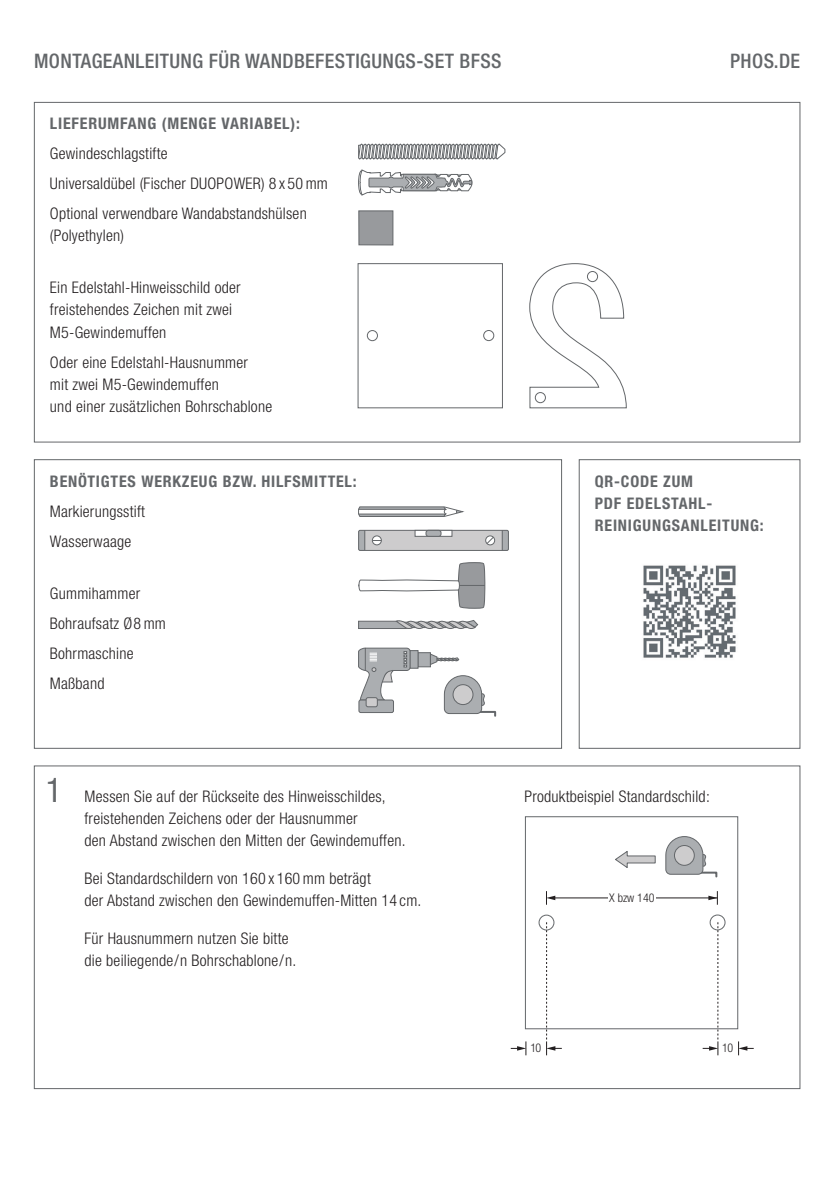
<style>
.page{position:relative;width:840px;height:1191px;background:#fff}
.page>*{position:absolute;margin:0;border:0;box-sizing:border-box;transform-origin:0 0}
.t1{font:500 condensed 20px "Helvetica Neue LT Std";letter-spacing:.02em;color:#64676a}
.t2{font:300 condensed 16px/22px "Helvetica Neue LT Std";letter-spacing:.015em;color:#231f20}
.t3{font:700 condensed 16px/22px "Helvetica Neue LT Std";letter-spacing:.05em;color:#64676a}
.t4{font:300 condensed 12px "Helvetica Neue LT Std";color:#231f20}
.s1{font-weight:400;font-size:34px;color:#64676a}
</style>
<div class="page">
<svg style="left:358px;top:506px;width:106px;height:11px"></svg>
<div style="left:358px;top:530px;width:150px;height:20px;background:#cdcccd"></div>
<div style="left:358px;top:530px;width:7px;height:20px;background:#abaeb1"></div>
<div style="left:502px;top:530px;width:6px;height:20px;background:#abaeb1"></div>
<div style="left:358px;top:530px;width:150px;height:21px;border:1px solid #64676a"></div>
<svg style="left:364px;top:530px;width:1px;height:20px"></svg>
<svg style="left:501px;top:530px;width:1px;height:20px"></svg>
<svg style="left:372px;top:536px;width:9px;height:9px"></svg>
<div style="left:372px;top:535px;width:9px;height:10px;border:1px solid #64676a;border-radius:50%"></div>
<div style="left:485px;top:535px;width:9px;height:10px;border:1px solid #64676a;border-radius:50%"></div>
<svg style="left:486px;top:536px;width:8px;height:8px"></svg>
<svg style="left:414px;top:530px;width:38px;height:6px"></svg>
<div style="left:426px;top:530px;width:15px;height:6px;background:#abaeb1;border-radius:2px"></div>
<div style="left:425px;top:530px;width:16px;height:6px;border:1px solid #64676a;border-radius:2px"></div>
<svg style="left:358px;top:562px;width:128px;height:47px"></svg>
<svg style="left:358px;top:620px;width:120px;height:9px"></svg>
<div style="left:417px;top:652px;width:13px;height:15px;background:#abaeb1;border:1px solid #64676a"></div>
<svg style="left:429px;top:653px;width:30px;height:12px"></svg>
<div style="left:409px;top:650px;width:9px;height:18px;background:#abaeb1;border:1px solid #64676a"></div>
<div style="left:359px;top:700px;width:34px;height:12px;background:#abaeb1;border-radius:2px"></div>
<div style="left:358px;top:700px;width:35px;height:13px;border:1px solid #64676a;border-radius:2px"></div>
<div style="left:366px;top:697px;width:11px;height:10px;background:#cdcccd;border-radius:2px"></div>
<div style="left:365px;top:697px;width:12px;height:10px;border:1px solid #64676a;border-radius:2px"></div>
<svg style="left:358px;top:647px;width:52px;height:53px"></svg>
<svg style="left:443px;top:675px;width:54px;height:42px"></svg>
<div style="left:453px;top:684px;width:19px;height:20px;background:#cdcccd;border-radius:50%"></div>
<div style="left:452px;top:684px;width:21px;height:21px;border:1px solid #64676a;border-radius:50%"></div>
<div style="left:34px;top:459px;width:527px;height:289px;border:1px solid #64676a"></div>
<svg style="left:358px;top:143px;width:147px;height:17px"></svg>
<svg style="left:358px;top:169px;width:114px;height:27px"></svg>
<div style="left:358px;top:211px;width:34px;height:34px;background:#989a9d"></div>
<div style="left:358px;top:210px;width:35px;height:35px;border:1px solid #64676a"></div>
<div style="left:357px;top:263px;width:145px;height:145px;border:1px solid #64676a"></div>
<div style="left:483px;top:330px;width:11px;height:11px;border:1px solid #64676a;border-radius:50%"></div>
<div style="left:366px;top:330px;width:12px;height:11px;border:1px solid #64676a;border-radius:50%"></div>
<hr style="left:619px;top:897px;width:98px;height:1px;background:#231f20">
<hr style="left:550px;top:897px;width:85px;height:1px;background:#231f20">
<svg style="left:546px;top:891px;width:9px;height:13px"></svg>
<svg style="left:708px;top:891px;width:9px;height:13px"></svg>
<div style="left:607px;top:889px;width:48px;height:17px;background:#fff"></div>
<svg style="left:615px;top:851px;width:40px;height:17px"></svg>
<svg style="left:665px;top:836px;width:53px;height:42px"></svg>
<div style="left:674px;top:845px;width:20px;height:20px;background:#cdcccd;border-radius:50%"></div>
<div style="left:673px;top:845px;width:21px;height:20px;border:1px solid #64676a;border-radius:50%"></div>
<svg style="left:738px;top:1041px;width:15px;height:14px"></svg>
<div style="left:524px;top:816px;width:213px;height:213px;border:1px solid #64676a"></div>
<div style="left:709px;top:914px;width:16px;height:16px;border:1px solid #64676a;border-radius:50%"></div>
<div style="left:538px;top:914px;width:16px;height:16px;border:1px solid #64676a;border-radius:50%"></div>
<svg style="left:702px;top:922px;width:16px;height:133px"></svg>
<svg style="left:510px;top:1041px;width:16px;height:14px"></svg>
<svg style="left:546px;top:922px;width:15px;height:133px"></svg>
<div style="left:578px;top:459px;width:221px;height:289px;border:1px solid #64676a"></div>
<img style="left:643px;top:565px;width:93px;height:93px">
<svg style="left:529px;top:263px;width:98px;height:146px"></svg>
<div style="left:586px;top:271px;width:11px;height:11px;border:1px solid #64676a;border-radius:50%"></div>
<div style="left:534px;top:392px;width:11px;height:11px;border:1px solid #64676a;border-radius:50%"></div>
<p class="t1" style="left:34px;top:49px;width:469px">MONTAGEANLEITUNG FÜR WANDBEFESTIGUNGS-SET BFSS</p>
<p class="t1" style="left:729px;top:49px;width:71px">PHOS.DE</p>
<p class="t3" style="left:50px;top:112px;width:251px">LIEFERUMFANG (MENGE VARIABEL):</p>
<p class="t2" style="left:50px;top:139px;width:279px;line-height:30px">Gewindeschlagstifte<br>Universaldübel (Fischer DUOPOWER) 8 x 50mm<br>Optional verwendbare Wandabstandshülsen</p>
<p class="t2" style="left:50px;top:225px;width:75px">(Polyethylen)</p>
<p class="t2" style="left:50px;top:277px;width:192px">Ein Edelstahl-Hinweisschild oder freistehendes Zeichen mit zwei<br>M5-Gewindemuffen</p>
<p class="t2" style="left:50px;top:351px;width:223px">Oder eine Edelstahl-Hausnummer<br>mit zwei M5-Gewindemuffen<br>und einer zusätzlichen Bohrschablone</p>
<p class="t3" style="left:50px;top:470px;width:308px">BENÖTIGTES WERKZEUG BZW. HILFSMITTEL:</p>
<p class="t2" style="left:50px;top:496px;width:96px;line-height:30px">Markierungsstift<br>Wasserwaage</p>
<p class="t2" style="left:50px;top:578px;width:117px;line-height:30px">Gummihammer<br>Bohraufsatz Ø8mm<br>Bohrmaschine<br>Maßband</p>
<p class="t2" style="left:46px;top:785px;width:341px"><span class="s1">1</span> Messen Sie auf der Rückseite des Hinweisschildes,</p>
<p class="t2" style="left:84px;top:807px;width:322px">freistehenden Zeichens oder der Hausnummer<br>den Abstand zwischen den Mitten der Gewindemuffen.</p>
<p class="t2" style="left:84px;top:867px;width:338px">Bei Standardschildern von 160 x 160mm beträgt<br>der Abstand zwischen den Gewindemuffen-Mitten 14 cm.</p>
<p class="t2" style="left:84px;top:927px;width:213px">Für Hausnummern nutzen Sie bitte die beiliegende/n Bohrschablone/n.</p>
<p class="t3" style="left:594px;top:470px;width:170px">QR-CODE ZUM<br>PDF EDELSTAHL-<br>REINIGUNGSANLEITUNG:</p>
<p class="t2" style="left:524px;top:785px;width:187px">Produktbeispiel Standardschild:</p>
<p class="t4" style="left:609px;top:891px;width:47px">X bzw 140</p>
<p class="t4" style="left:530px;top:1040px;width:12px">10</p>
<p class="t4" style="left:721px;top:1040px;width:12px">10</p>
</div>
